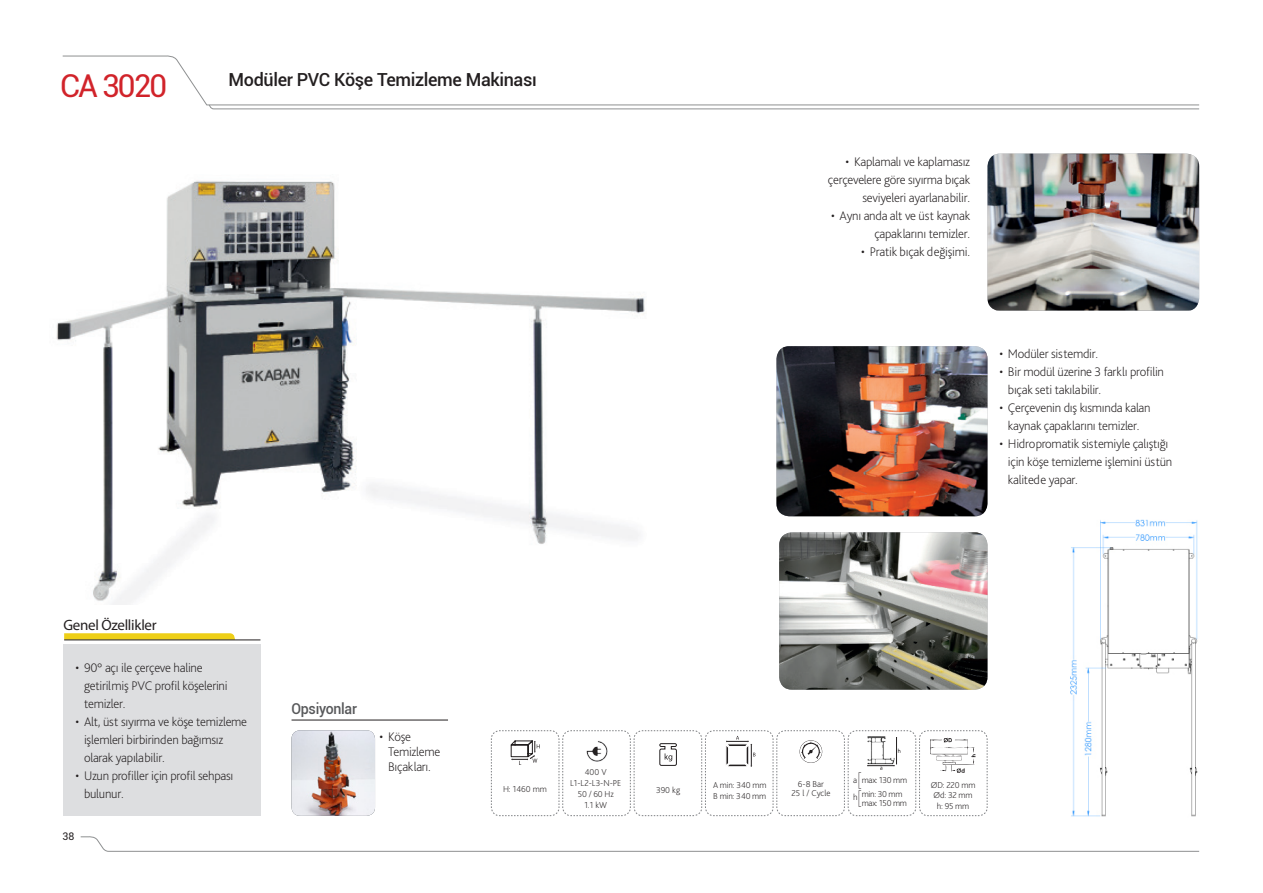
<style>
.page{position:relative;width:1263px;height:893px;background:#fff}
.page>*{position:absolute;margin:0;border:0;box-sizing:border-box;transform-origin:0 0}
.t1{font:31.5px "Roboto";letter-spacing:-.06em;color:#d1232a}
.t2{font:500 18px "Roboto";letter-spacing:-.02em;color:#231f20}
.t3{font:15px "Myriad Pro";letter-spacing:-.02em;color:#231f20}
.t4{font:500 15px "Roboto";letter-spacing:-.02em;color:#57585a;scale:.94 1}
.t5{font:200 13.05px/18px "Bliss Pro";letter-spacing:-.02em;color:#231f20}
.t6{font:10.5px "Roboto";color:#231f20}
.t7{font:200 9px/10.5px "Bliss Pro";letter-spacing:-.02em;color:#231f20}
.t8{font:200 9px/10.8px "Bliss Pro";color:#231f20;text-align:center}
</style>
<div class="page">
<img style="left:56px;top:181px;width:589px;height:423px">
<img style="left:1070px;top:519px;width:128px;height:298px">
<svg style="left:62px;top:55px;width:146px;height:51px"></svg>
<svg style="left:80px;top:836px;width:1120px;height:16px"></svg>
<img style="left:987px;top:154px;width:212px;height:156px">
<img style="left:776px;top:346px;width:211px;height:170px">
<svg style="left:491px;top:730px;width:497px;height:86px"></svg>
<div style="left:63px;top:644px;width:197px;height:172px;background:#dddee0"></div>
<svg style="left:208px;top:104px;width:992px;height:6px"></svg>
<img style="left:292px;top:730px;width:83px;height:86px">
<hr style="left:292px;top:720px;width:156px;height:1px;background:#231f20">
<img style="left:779px;top:532px;width:208px;height:158px">
<svg style="left:64px;top:633px;width:171px;height:7px"></svg>
<hr style="left:64px;top:640px;width:196px;height:1px;background:#231f20">
<h1 class="t1" style="left:60px;top:64px;width:109px">CA 3020</h1>
<h2 class="t2" style="left:229px;top:67px;width:310px">Modüler PVC Köşe Temizleme Makinası</h2>
<p class="t5" style="left:828px;top:152px;width:144px;text-align:right">• Kaplamalı ve kaplamasız çerçevelere göre sıyırma bıçak seviyeleri ayarlanabilir.</p>
<p class="t5" style="left:831px;top:206px;width:141px;text-align:right">• Aynı anda alt ve üst kaynak çapaklarını temizler.</p>
<p class="t5" style="left:861px;top:242px;width:110px">• Pratik bıçak değişimi.</p>
<p class="t5" style="left:999px;top:345px;width:100px">• Modüler sistemdir.</p>
<p class="t5" style="left:1008px;top:363px;width:158px;text-indent:-9px">• Bir modül üzerine 3 farklı profilin bıçak seti takılabilir.</p>
<p class="t5" style="left:999px;top:399px;width:153px;text-align:center">• Çerçevenin dış kısmında kalan kaynak çapaklarını temizler.</p>
<p class="t5" style="left:1008px;top:435px;width:166px;text-indent:-9px">• Hidropromatik sistemiyle çalıştığı için köşe temizleme işlemini üstün kalitede yapar.</p>
<p class="t3" style="left:63px;top:616px;width:95px">Genel Özellikler</p>
<p class="t5" style="left:84px;top:659px;width:145px;text-indent:-9px">• 90° açı ile çerçeve haline getirilmiş PVC profil köşelerini temizler.</p>
<p class="t5" style="left:84px;top:713px;width:165px;text-indent:-9px">• Alt, üst sıyırma ve köşe temizleme işlemleri birbirinden bağımsız olarak yapılabilir.</p>
<p class="t5" style="left:84px;top:767px;width:151px;text-indent:-9px">• Uzun profiller için profil sehpası bulunur.</p>
<p class="t6" style="left:63px;top:829px;width:13px">38</p>
<p class="t4" style="left:292px;top:698px;width:71px">Opsiyonlar</p>
<p class="t5" style="left:388px;top:729px;width:54px;line-height:15px;text-indent:-9px">• Köşe<br>Temizleme<br>Bıçakları.</p>
<p class="t8" style="left:570px;top:767px;width:53px">400 V<br>L1-L2-L3-N-PE<br>50 / 60 Hz<br>1.1 kW</p>
<p class="t7" style="left:713px;top:780px;width:55px">A min: 340 mm<br>B min: 340 mm</p>
<p class="t7" style="left:862px;top:773px;width:47px;line-height:13.5px">max: 130 mm min: 30 mm</p>
<p class="t7" style="left:862px;top:797px;width:47px">max: 150 mm</p>
<p class="t7" style="left:853px;top:772px;width:6px;line-height:17px">a h</p>
<p class="t7" style="left:931px;top:779px;width:46px;text-align:center">ØD: 220 mm<br>Ød: 32 mm h: 95 mm</p>
<p class="t7" style="left:503px;top:783px;width:46px">H: 1460 mm</p>
<p class="t8" style="left:791px;top:779px;width:40px;line-height:9px">6-8 Bar<br>25 l / Cycle</p>
<p class="t7" style="left:656px;top:785px;width:26px">390 kg</p>
</div>
